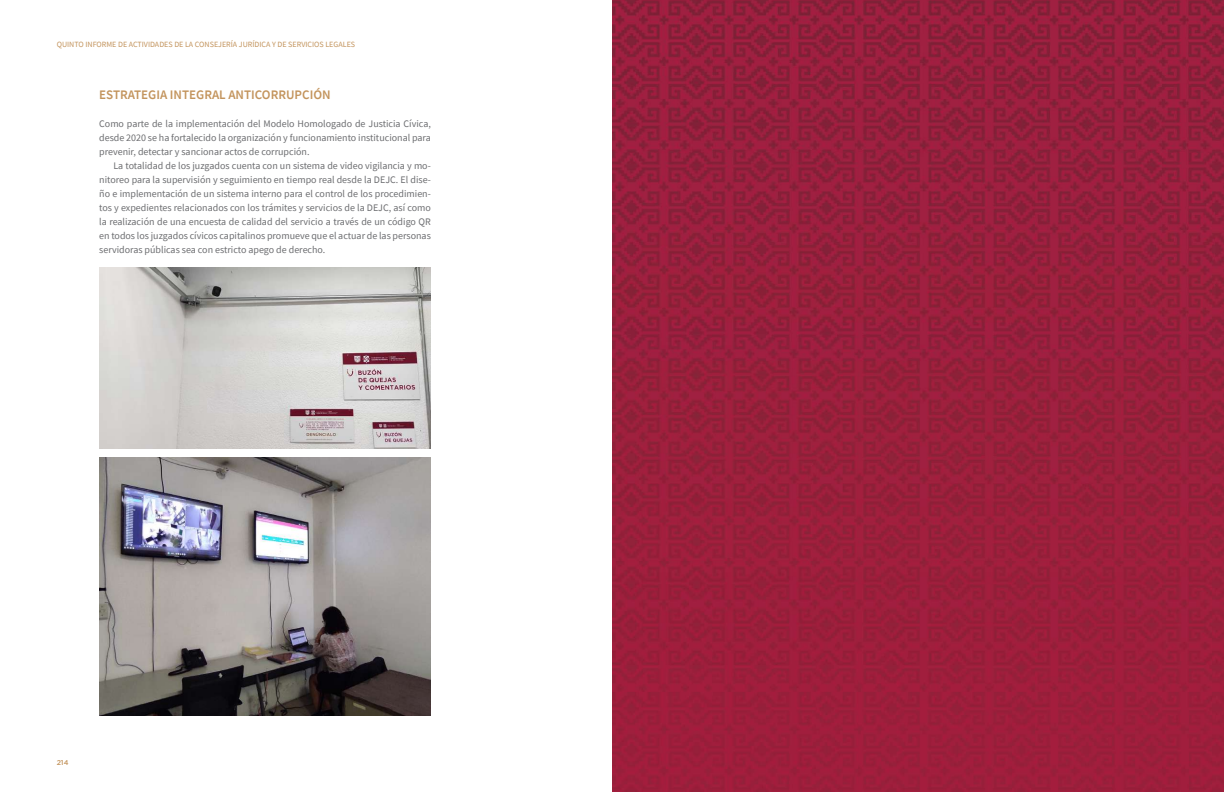
<style>
.page{position:relative;width:1224px;height:792px;background:#fff}
.page>*{position:absolute;margin:0;border:0;box-sizing:border-box;transform-origin:0 0}
.t1{font:600 13px "Source Sans Pro";color:#c3945d}
.t2{font:10px/14px "Source Sans Pro";color:#6c6d70;text-align:justify}
.t3{font:8px "Source Sans Pro";color:#c3945d}
.t4{font:500 7px "Gotham";color:#c3945d}
</style>
<div class="page">
<img style="left:99px;top:267px;width:332px;height:181px">
<img style="left:99px;top:458px;width:332px;height:257px">
<img style="left:612px;top:0;width:612px;height:792px">
<p class="t3" style="left:57px;top:39px;width:300px">QUINTO INFORME DE ACTIVIDADES DE LA CONSEJERÍA JURÍDICA Y DE SERVICIOS LEGALES</p>
<h1 class="t1" style="left:99px;top:86px;width:233px">ESTRATEGIA INTEGRAL ANTICORRUPCIÓN</h1>
<p class="t2" style="left:99px;top:117px;width:333px">Como parte de la implementación del Modelo Homologado de Justicia Cívica, desde 2020 se ha fortalecido la organización y funcionamiento institucional para prevenir, detectar y sancionar actos de corrupción.</p>
<p class="t2" style="left:99px;top:159px;width:333px;text-indent:14px">La totalidad de los juzgados cuenta con un sistema de video vigilancia y mo&shy;nitoreo para la supervisión y seguimiento en tiempo real desde la DEJC. El dise&shy;ño e implementación de un sistema interno para el control de los procedimien&shy;tos y expedientes relacionados con los trámites y servicios de la DEJC, así como la realización de una encuesta de calidad del servicio a través de un código QR en todos los juzgados cívicos capitalinos promueve que el actuar de las personas servidoras públicas sea con estricto apego de derecho.</p>
<p class="t4" style="left:57px;top:759px;width:13px">214</p>
</div>
